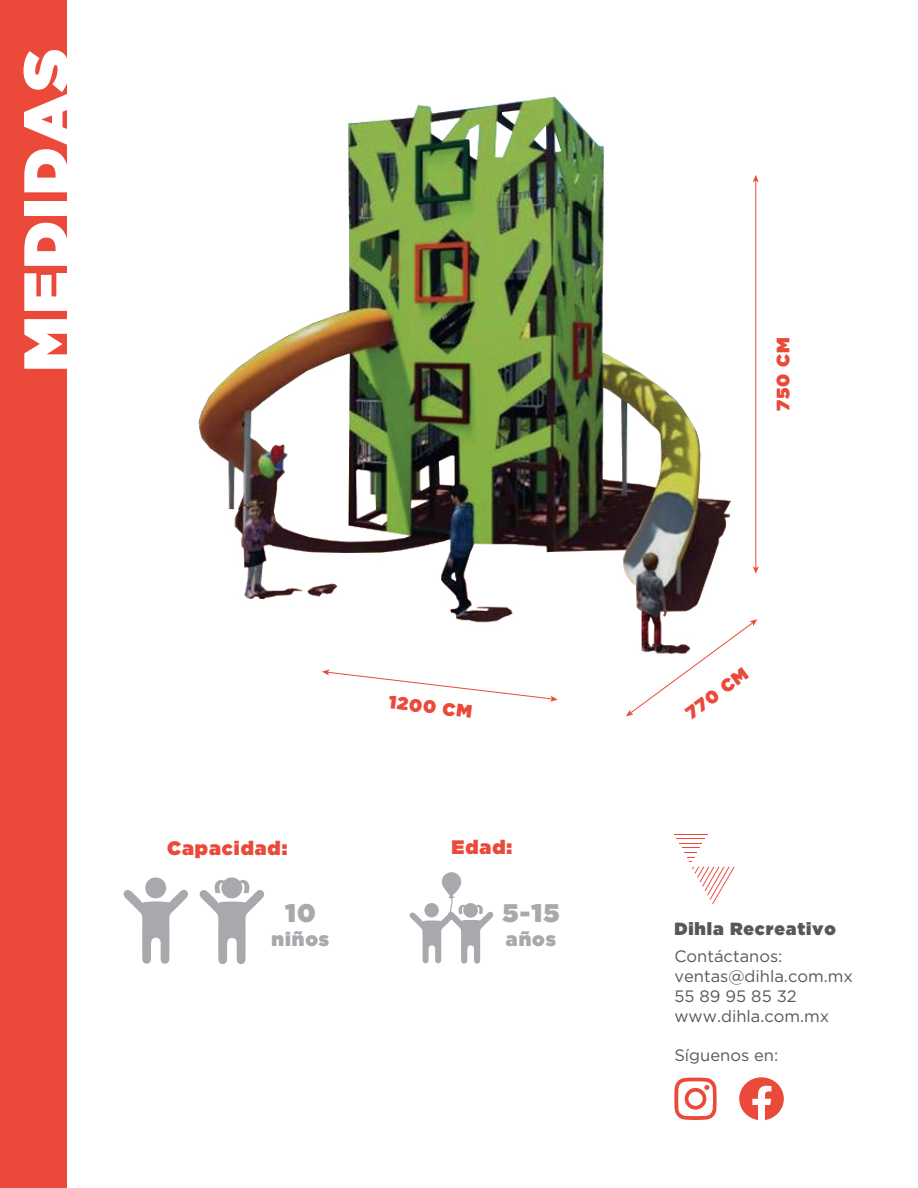
<style>
.page{position:relative;width:918px;height:1188px;background:#fff}
.page>*{position:absolute;margin:0;border:0;box-sizing:border-box;transform-origin:0 0}
.t1{font:900 63px "Gotham";letter-spacing:.05em;color:#fff}
.t2{font:900 25.5px "Gotham";color:#a8a9ad}
.t3{font:900 19.5px "Gotham";letter-spacing:.05em;color:#eb493a}
.t4{font:900 19.5px "Gotham";letter-spacing:.05em;color:#a8a9ad}
.t5{font:900 18px "Gotham";color:#eb493a}
.t6{font:900 17.7px "Gotham";letter-spacing:.05em;color:#57585a}
.t7{font:16.5px/19.8px "Gotham";color:#57585a}
</style>
<div class="page">
<img style="left:198px;top:96px;width:555px;height:527px">
<div style="left:0;top:0;width:66px;height:1188px;background:#eb493a"></div>
<svg style="left:674px;top:1077px;width:43px;height:43px"></svg>
<svg style="left:739px;top:1077px;width:45px;height:43px"></svg>
<hr style="left:674px;top:834px;width:33px;height:1px;background:#eb493a">
<svg style="left:677px;top:838px;width:58px;height:66px"></svg>
<svg style="left:409px;top:872px;width:85px;height:92px"></svg>
<div style="left:424px;top:903px;width:15px;height:14px;background:#a8a9ad;border-radius:50%"></div>
<svg style="left:199px;top:877px;width:66px;height:87px"></svg>
<svg style="left:123px;top:889px;width:65px;height:75px"></svg>
<div style="left:145px;top:877px;width:21px;height:21px;background:#a8a9ad;border-radius:50%"></div>
<hr style="left:755px;top:180px;width:1px;height:388px;background:#eb493a">
<svg style="left:753px;top:566px;width:6px;height:8px"></svg>
<svg style="left:753px;top:175px;width:6px;height:7px"></svg>
<svg style="left:322px;top:669px;width:236px;height:33px"></svg>
<svg style="left:626px;top:619px;width:131px;height:97px"></svg>
<h1 class="t1" style="left:1px;top:371px;width:325px;rotate:-90deg">MEDIDAS</h1>
<p class="t5" style="left:391px;top:689px;width:85px;rotate:7deg">1200 CM</p>
<p class="t3" style="left:167px;top:834px;width:122px">Capacidad:</p>
<p class="t3" style="left:451px;top:833px;width:62px">Edad:</p>
<h2 class="t2" style="left:285px;top:895px;width:32px">10</h2>
<p class="t4" style="left:272px;top:925px;width:59px">niños</p>
<h2 class="t2" style="left:503px;top:895px;width:59px">5-15</h2>
<p class="t4" style="left:506px;top:925px;width:52px">años</p>
<p class="t5" style="left:770px;top:411px;width:75px;rotate:-90deg">750 CM</p>
<p class="t5" style="left:680px;top:704px;width:74px;rotate:-36deg">770 CM</p>
<p class="t6" style="left:674px;top:916px;width:163px">Dihla Recreativo</p>
<p class="t7" style="left:674px;top:946px;width:180px">Contáctanos: ventas@dihla.com.mx<br>55 89 95 85 32 www.dihla.com.mx</p>
<p class="t7" style="left:674px;top:1045px;width:105px">Síguenos en:</p>
</div>
